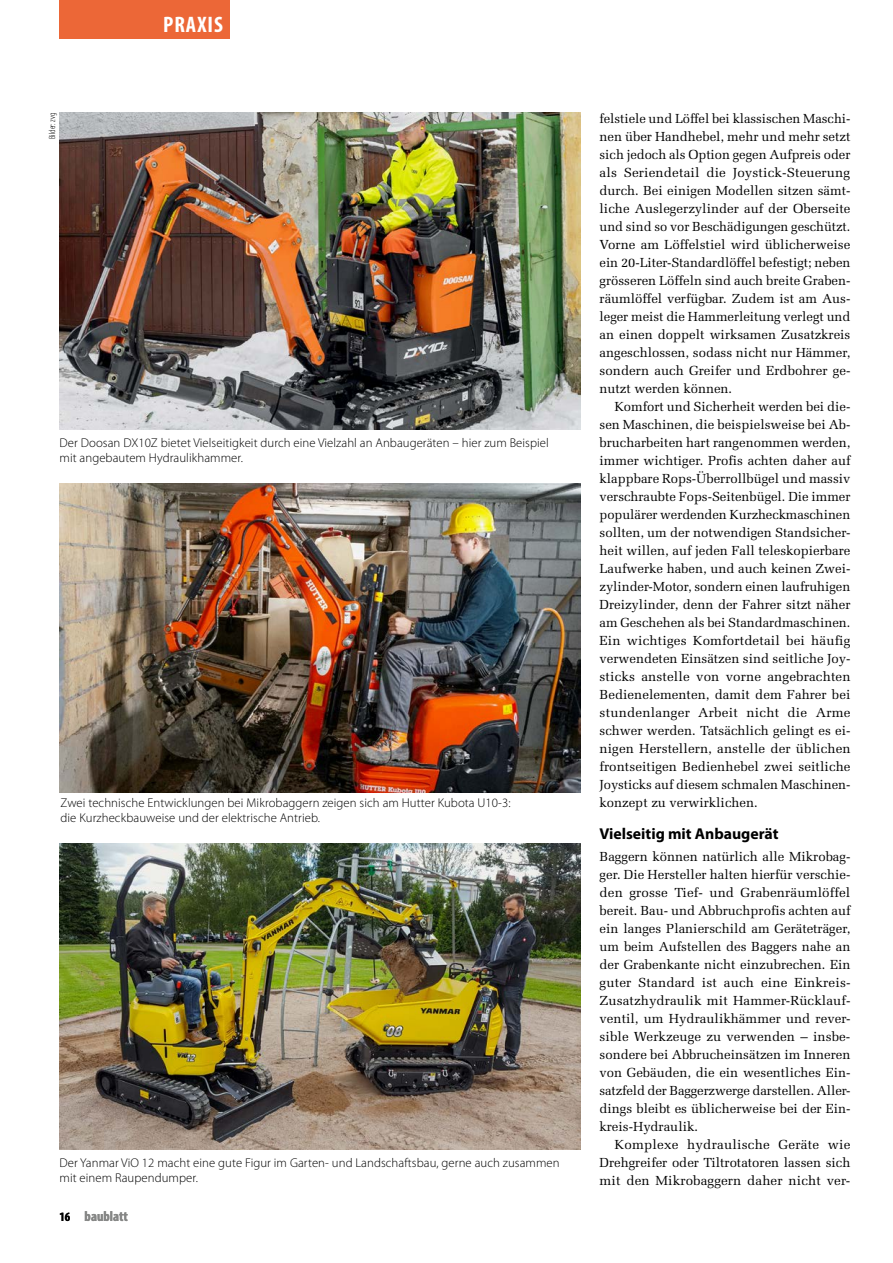
<style>
.page{position:relative;width:893px;height:1263px;background:#fff}
.page>*{position:absolute;margin:0;border:0;box-sizing:border-box;transform-origin:0 0}
.t1{font:700 condensed 22.5px "Myriad Pro";letter-spacing:.045em;color:#fff}
.t2{font:700 15.75px "Myriad Pro";color:#000}
.t3{font:700 condensed 14.25px "Myriad Pro";color:#868786}
.t4{font:13.2px/18px "Melior LT Std";color:#000;text-align:justify}
.t5{font:300 12.75px/15px "Myriad Pro";letter-spacing:.005em;color:#000}
.t6{font:300 condensed 9px "Myriad Pro";color:#000}
.s1{font-size:12.75px;color:#000}
</style>
<div class="page">
<div style="left:60px;top:0;width:170px;height:38px;background:#ec6737"></div>
<img style="left:60px;top:113px;width:520px;height:316px">
<img style="left:60px;top:483px;width:520px;height:310px">
<img style="left:60px;top:843px;width:520px;height:306px">
<p class="t6" style="left:48px;top:139px;width:28px;rotate:-90deg">Bilder: zvg</p>
<h1 class="t1" style="left:163px;top:10px;width:61px">PRAXIS</h1>
<p class="t5" style="left:60px;top:435px;width:491px">Der Doosan DX10Z bietet Vielseitigkeit durch eine Vielzahl an Anbaugeräten – hier zum Beispiel mit angebautem Hydraulikhammer.</p>
<p class="t5" style="left:61px;top:795px;width:451px">Zwei technische Entwicklungen bei Mikrobaggern zeigen sich am Hutter Kubota U10-3: die Kurzheckbauweise und der elektrische Antrieb.</p>
<p class="t5" style="left:60px;top:1155px;width:502px">Der Yanmar ViO 12 macht eine gute Figur im Garten- und Landschaftsbau, gerne auch zusammen mit einem Raupendumper.</p>
<p class="t3" style="left:60px;top:1207px;width:70px"><span class="s1">16</span> baublatt</p>
<p class="t4" style="left:600px;top:110px;width:252px">felstiele und Löffel bei klassischen Maschi&shy;nen über Handhebel, mehr und mehr setzt sich jedoch als Option gegen Aufpreis oder als Seriendetail die Joystick-Steuerung durch. Bei einigen Modellen sitzen sämt&shy;liche Auslegerzylinder auf der Oberseite und sind so vor Beschädigungen geschützt.<br>Vorne am Löffelstiel wird üblicherweise ein 20-Liter-Standardlöffel befestigt; neben grösseren Löffeln sind auch breite Graben&shy;räumlöffel verfügbar. Zudem ist am Aus&shy;leger meist die Hammerleitung verlegt und an einen doppelt wirksamen Zusatzkreis angeschlossen, sodass nicht nur Hämmer, sondern auch Greifer und Erdbohrer ge&shy;nutzt werden können.</p>
<p class="t4" style="left:600px;top:398px;width:253px;text-indent:15px">Komfort und Sicherheit werden bei die&shy;sen Maschinen, die beispielsweise bei Ab&shy;brucharbeiten hart rangenommen werden, immer wichtiger. Profis achten daher auf klappbare Rops-Überrollbügel und massiv verschraubte Fops-Seitenbügel. Die immer populärer werdenden Kurzheckmaschinen sollten, um der notwendigen Standsicher&shy;heit willen, auf jeden Fall teleskopierbare Laufwerke haben, und auch keinen Zwei&shy;zylinder-Motor, sondern einen laufruhigen Dreizylinder, denn der Fahrer sitzt näher am Geschehen als bei Standardmaschinen.<br>Ein wichtiges Komfortdetail bei häufig verwendeten Einsätzen sind seitliche Joy&shy;sticks anstelle von vorne angebrachten Bedienelementen, damit dem Fahrer bei stundenlanger Arbeit nicht die Arme schwer werden. Tatsächlich gelingt es ei&shy;nigen Herstellern, anstelle der üblichen frontseitigen Bedienhebel zwei seitliche Joysticks auf diesem schmalen Maschinen&shy;konzept zu verwirklichen.</p>
<p class="t2" style="left:600px;top:825px;width:181px">Vielseitig mit Anbaugerät</p>
<p class="t4" style="left:600px;top:848px;width:252px">Baggern können natürlich alle Mikrobag&shy;ger. Die Hersteller halten hierfür verschie&shy;den grosse Tief- und Grabenräumlöffel bereit. Bau- und Abbruchprofis achten auf ein langes Planierschild am Geräteträger, um beim Aufstellen des Baggers nahe an der Grabenkante nicht einzubrechen. Ein guter Standard ist auch eine Einkreis-Zusatzhydraulik mit Hammer-Rücklauf&shy;ventil, um Hydraulikhämmer und rever&shy;sible Werkzeuge zu verwenden – insbe&shy;sondere bei Abbrucheinsätzen im Inneren von Gebäuden, die ein wesentliches Ein&shy;satzfeld der Baggerzwerge darstellen. Aller&shy;dings bleibt es üblicherweise bei der Ein&shy;kreis-Hydraulik.</p>
<p class="t4" style="left:600px;top:1136px;width:252px;text-indent:15px">Komplexe hydraulische Geräte wie Drehgreifer oder Tiltrotatoren lassen sich mit den Mikrobaggern daher nicht ver-</p>
</div>
